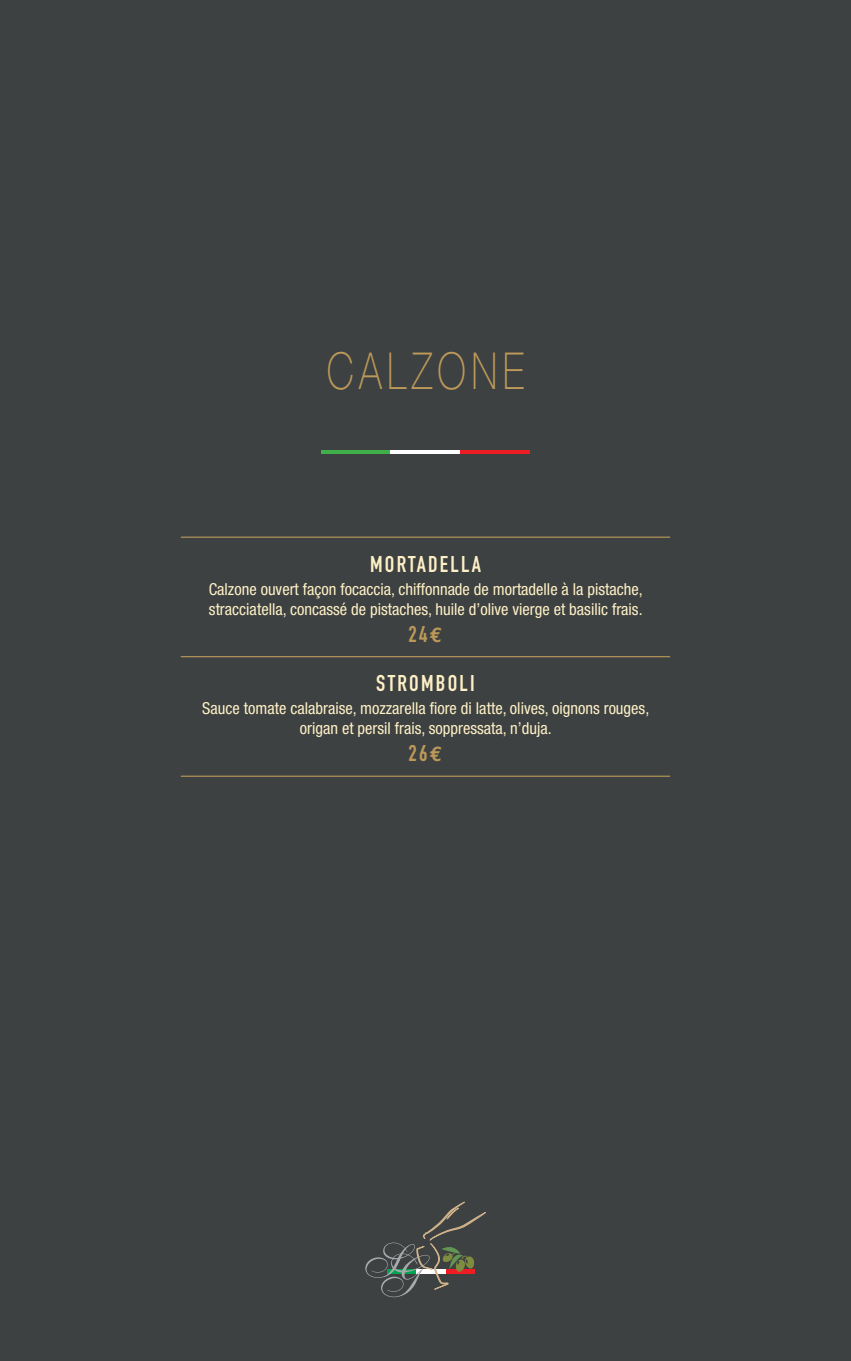
<style>
.page{position:relative;width:851px;height:1361px;background:#fff}
.page>*{position:absolute;margin:0;border:0;box-sizing:border-box;transform-origin:0 0}
.t1{font:100 51px "Helvetica Neue";letter-spacing:.14em;color:#bd9959;scale:.75 1}
.t2{font:22.5px "DIN Engschrift";letter-spacing:.1em;color:#fef0c6}
.t3{font:22.5px "DIN Engschrift";color:#bd9959}
.t4{font:condensed 16.5px/19.8px "Helvetica Neue";color:#fef0c6}
.s1{font-family:"Euro Mono";font-weight:700;font-size:21px}
</style>
<div class="page">
<div style="left:0;top:0;width:850px;height:1361px;background:#3d4141"></div>
<hr style="left:181px;top:536px;width:489px;height:2px;background:#bd9959">
<hr style="left:181px;top:656px;width:489px;height:1px;background:#bd9959">
<hr style="left:181px;top:775px;width:489px;height:2px;background:#bd9959">
<hr style="left:320px;top:450px;width:70px;height:4px;background:#40ae49">
<hr style="left:390px;top:450px;width:70px;height:4px;background:#fff">
<hr style="left:460px;top:450px;width:70px;height:4px;background:#ee1d23">
<svg style="left:365px;top:1202px;width:120px;height:95px"></svg>
<h1 class="t1" style="left:327px;top:342px;width:264px">CALZONE</h1>
<h2 class="t2" style="left:370px;top:550px;width:112px">MORTADELLA</h2>
<p class="t4" style="left:209px;top:579px;width:435px">Calzone ouvert façon focaccia, chiffonnade de mortadelle à la pistache, stracciatella, concassé de pistaches, huile d’olive vierge et basilic frais.</p>
<h2 class="t3" style="left:408px;top:620px;width:35px">24<span class="s1">€</span></h2>
<h2 class="t2" style="left:376px;top:670px;width:100px">STROMBOLI</h2>
<p class="t4" style="left:202px;top:698px;width:448px;text-align:center">Sauce tomate calabraise, mozzarella fiore di latte, olives, oignons rouges, origan et persil frais, soppressata, n’duja.</p>
<h2 class="t3" style="left:408px;top:740px;width:35px">26<span class="s1">€</span></h2>
</div>
